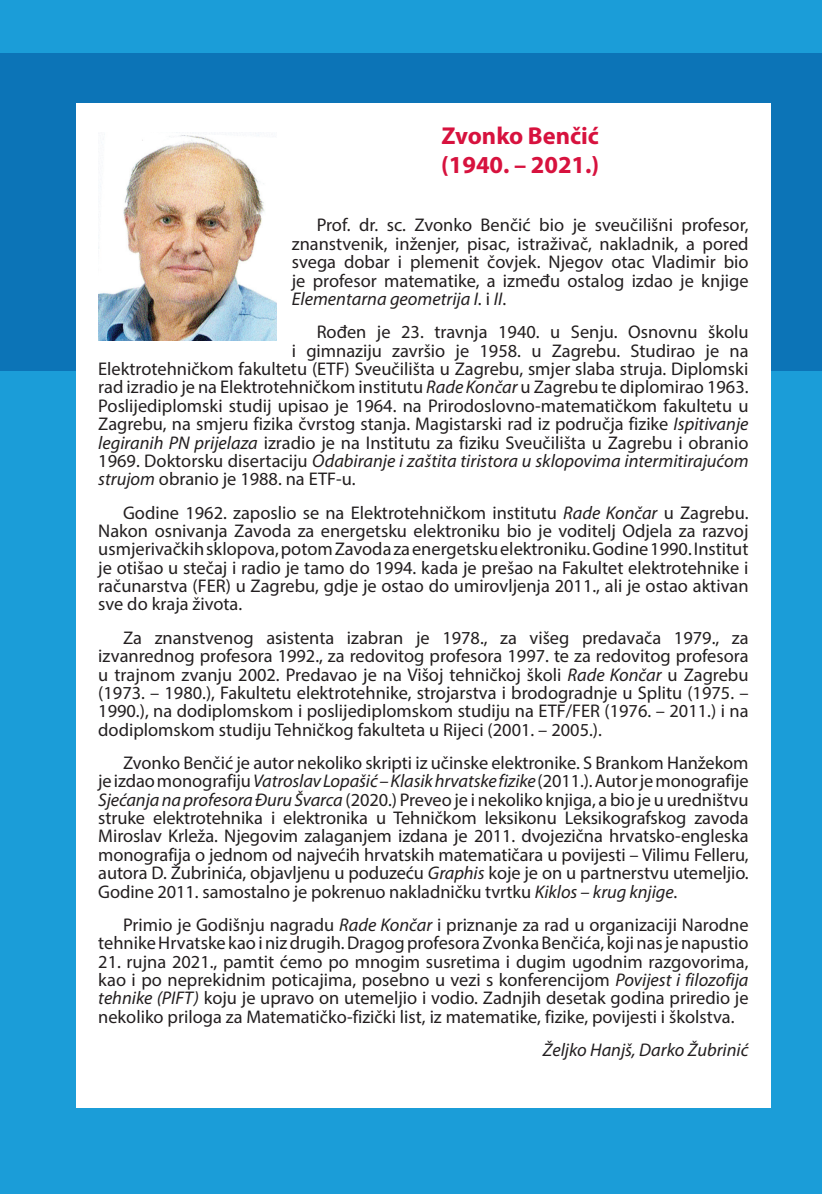
<style>
.page{position:relative;width:822px;height:1194px;background:#fff}
.page>*{position:absolute;margin:0;border:0;box-sizing:border-box;transform-origin:0 0}
.t1{font:700 24.5px/29.4px "Myriad Pro";color:#d7123e}
.t2{font:18.38px/18.4px "Myriad Pro";color:#231f20;text-align:justify}
.t3{font:italic 18.38px "Myriad Pro";color:#231f20}
.s1{font-style:italic}
.s2{font-style:normal}
</style>
<div class="page">
<div style="left:0;top:0;width:821px;height:1193px;background:#1b9dd8"></div>
<div style="left:0;top:54px;width:821px;height:317px;background:#0c74b7"></div>
<div style="left:76px;top:103px;width:694px;height:1004px;background:#fff"></div>
<img style="left:98px;top:132px;width:179px;height:209px">
<h1 class="t1" style="left:441px;top:123px;width:160px">Zvonko Benčić (1940. – 2021.)</h1>
<p class="t2" style="left:292px;top:217px;width:458px;text-indent:25px">Prof. dr. sc. Zvonko Benčić bio je sveučilišni profesor, znanstvenik, inženjer, pisac, istraživač, nakladnik, a pored svega dobar i plemenit čovjek. Njegov otac Vladimir bio je profesor matematike, a između ostalog izdao je knjige <span class="s1">Elementarna geometrija I</span>. i <span class="s1">II</span>.</p>
<p class="t2" style="left:316px;top:324px;width:433px">Rođen je 23. travnja 1940. u Senju. Osnovnu školu</p>
<p class="t2" style="left:292px;top:343px;width:458px">i gimnaziju završio je 1958. u Zagrebu. Studirao je na</p>
<p class="t2" style="left:98px;top:361px;width:651px">Elektrotehničkom fakultetu (ETF) Sveučilišta u Zagrebu, smjer slaba struja. Diplomski</p>
<p class="t2" style="left:98px;top:379px;width:651px">rad izradio je na Elektrotehničkom institutu <span class="s1">Rade Končar</span> u Zagrebu te diplomirao 1963.</p>
<p class="t2" style="left:98px;top:398px;width:651px">Poslijediplomski studij upisao je 1964. na Prirodoslovno-matematičkom fakultetu u</p>
<p class="t2" style="left:98px;top:416px;width:651px">Zagrebu, na smjeru fizika čvrstog stanja. Magistarski rad iz područja fizike <span class="s1">Ispitivanje</span></p>
<p class="t2" style="left:98px;top:434px;width:651px"><span class="s1">legiranih PN prijelaza</span> izradio je na Institutu za fiziku Sveučilišta u Zagrebu i obranio</p>
<p class="t3" style="left:98px;top:453px;width:651px"><span class="s2">1969. Doktorsku disertaciju</span> Odabiranje i zaštita tiristora u sklopovima intermitirajućom</p>
<p class="t2" style="left:98px;top:471px;width:259px"><span class="s1">strujom</span> obranio je 1988. na ETF-u.</p>
<p class="t2" style="left:98px;top:504px;width:651px;text-indent:25px">Godine 1962. zaposlio se na Elektrotehničkom institutu <span class="s1">Rade Končar</span> u Zagrebu.<br>Nakon osnivanja Zavoda za energetsku elektroniku bio je voditelj Odjela za razvoj usmjerivačkih sklopova, potom Zavoda za energetsku elektroniku. Godine 1990. Institut je otišao u stečaj i radio je tamo do 1994. kada je prešao na Fakultet elektrotehnike i računarstva (FER) u Zagrebu, gdje je ostao do umirovljenja 2011., ali je ostao aktivan sve do kraja života.</p>
<p class="t2" style="left:98px;top:630px;width:651px;text-indent:25px">Za znanstvenog asistenta izabran je 1978., za višeg predavača 1979., za izvanrednog profesora 1992., za redovitog profesora 1997. te za redovitog profesora u trajnom zvanju 2002. Predavao je na Višoj tehničkoj školi <span class="s1">Rade Končar</span> u Zagrebu (1973. – 1980.), Fakultetu elektrotehnike, strojarstva i brodogradnje u Splitu (1975. – 1990.), na dodiplomskom i poslijediplomskom studiju na ETF/FER (1976. – 2011.) i na dodiplomskom studiju Tehničkog fakulteta u Rijeci (2001. – 2005.).</p>
<p class="t2" style="left:98px;top:755px;width:652px;text-indent:25px">Zvonko Benčić je autor nekoliko skripti iz učinske elektronike. S Brankom Hanžekom je izdao monografiju <span class="s1">Vatroslav Lopašić – Klasik hrvatske fizike</span> (2011.). Autor je monografije <span class="s1">Sjećanja na profesora Đuru Švarca</span> (2020.) Preveo je i nekoliko knjiga, a bio je u uredništvu struke elektrotehnika i elektronika u Tehničkom leksikonu Leksikografskog zavoda Miroslav Krleža. Njegovim zalaganjem izdana je 2011. dvojezična hrvatsko-engleska monografija o jednom od najvećih hrvatskih matematičara u povijesti – Vilimu Felleru, autora D. Žubrinića, objavljenu u poduzeću <span class="s1">Graphis</span> koje je on u partnerstvu utemeljio.<br>Godine 2011. samostalno je pokrenuo nakladničku tvrtku <span class="s1">Kiklos – krug knjige</span>.</p>
<p class="t2" style="left:98px;top:917px;width:651px;text-align:right">Primio je Godišnju nagradu <span class="s1">Rade Končar</span> i priznanje za rad u organizaciji Narodne tehnike Hrvatske kao i niz drugih. Dragog profesora Zvonka Benčića, koji nas je napustio</p>
<p class="t2" style="left:98px;top:953px;width:651px">21. rujna 2021., pamtit ćemo po mnogim susretima i dugim ugodnim razgovorima, kao i po neprekidnim poticajima, posebno u vezi s konferencijom <span class="s1">Povijest i filozofija tehnike (PIFT)</span> koju je upravo on utemeljio i vodio. Zadnjih desetak godina priredio je nekoliko priloga za Matematičko-fizički list, iz matematike, fizike, povijesti i školstva.</p>
<p class="t3" style="left:543px;top:1042px;width:207px">Željko Hanjš, Darko Žubrinić</p>
</div>
